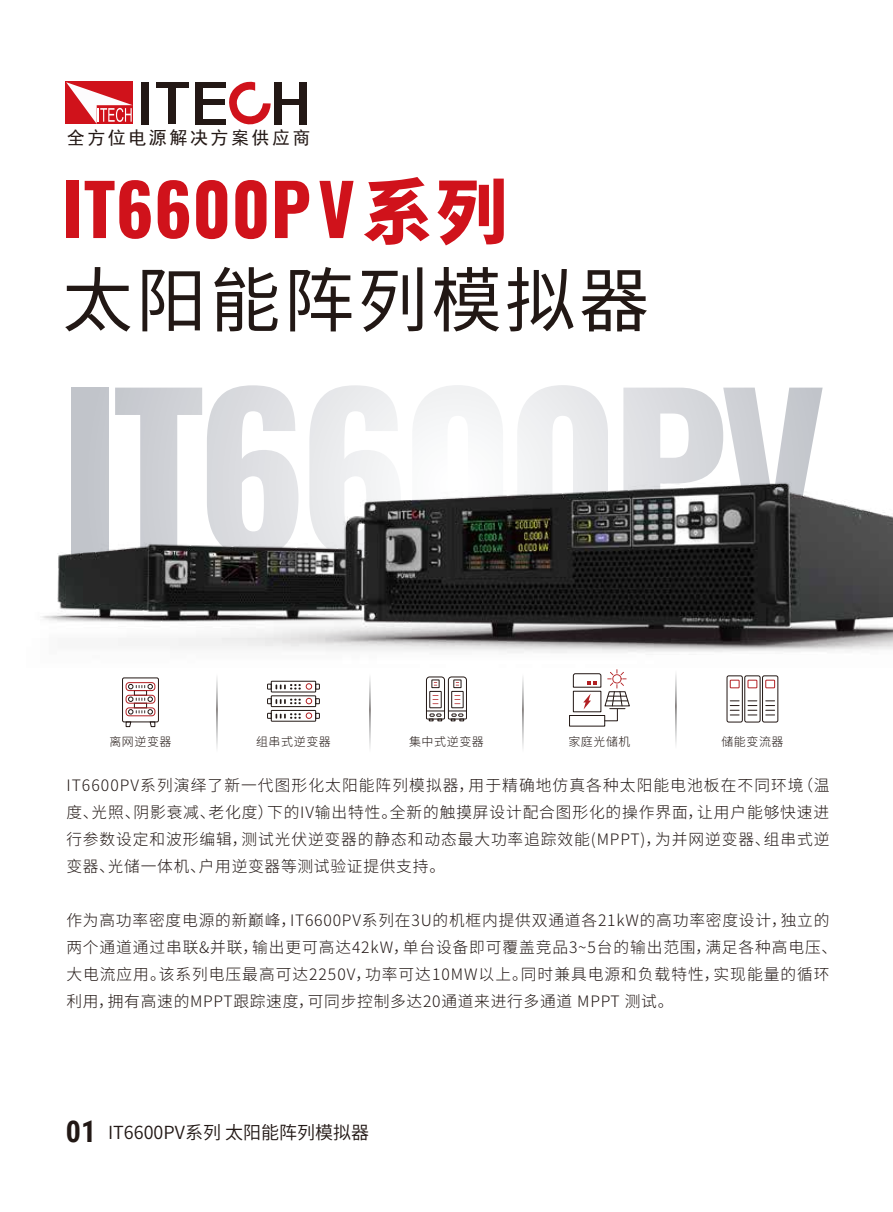
<style>
.page{position:relative;width:893px;height:1212px;background:#fff}
.page>*{position:absolute;margin:0;border:0;box-sizing:border-box;transform-origin:0 0}
.t1{font:700 70.65px "Oswald";letter-spacing:.005em;color:#d0121b}
.t2{font:70.65px "Source Han Sans CN";letter-spacing:.045em;color:#221815}
.t3{font:18px "Source Han Sans CN";color:#221815}
.t4{font:18px "Sim Hei";letter-spacing:.14em;color:#231815}
.t5{font:300 15.75px/27px "Source Han Sans CN";letter-spacing:.055em;color:#221815;text-align:justify}
.t6{font:300 12px "Source Han Sans CN";letter-spacing:.05em;color:#221815}
.s1{font-family:"Source Han Sans CN";font-weight:800}
.s2{font-family:"Roboto Condensed";font-weight:700;font-size:30px}
</style>
<div class="page">
<div style="left:195px;top:82px;width:31px;height:5px;background:#231815"></div>
<svg style="left:66px;top:82px;width:67px;height:42px"></svg>
<div style="left:141px;top:82px;width:7px;height:42px;background:#231815"></div>
<div style="left:156px;top:82px;width:32px;height:5px;background:#231815"></div>
<div style="left:168px;top:87px;width:7px;height:37px;background:#231815"></div>
<div style="left:195px;top:100px;width:29px;height:5px;background:#231815"></div>
<div style="left:195px;top:119px;width:31px;height:5px;background:#231815"></div>
<div style="left:195px;top:82px;width:7px;height:42px;background:#231815"></div>
<svg style="left:225px;top:81px;width:46px;height:44px"></svg>
<div style="left:274px;top:82px;width:8px;height:42px;background:#231815"></div>
<div style="left:282px;top:99px;width:18px;height:6px;background:#231815"></div>
<div style="left:300px;top:82px;width:7px;height:42px;background:#231815"></div>
<div style="left:72px;top:388px;width:37px;height:166px;background:#c1c4ca"></div>
<svg style="left:115px;top:385px;width:181px;height:62px"></svg>
<svg style="left:309px;top:385px;width:89px;height:62px"></svg>
<svg style="left:413px;top:385px;width:90px;height:50px"></svg>
<svg style="left:518px;top:385px;width:90px;height:62px"></svg>
<svg style="left:623px;top:388px;width:199px;height:59px"></svg>
<img style="left:42px;top:447px;width:851px;height:206px">
<svg style="left:426px;top:676px;width:41px;height:45px"></svg>
<div style="left:122px;top:677px;width:37px;height:45px;border:1px solid #221714;border-radius:2px"></div>
<div style="left:134px;top:690px;width:13px;height:6px;border:1px solid #221815"></div>
<div style="left:134px;top:703px;width:13px;height:5px;border:1px solid #221815"></div>
<svg style="left:125px;top:721px;width:7px;height:7px"></svg>
<svg style="left:149px;top:721px;width:7px;height:7px"></svg>
<div style="left:126px;top:695px;width:29px;height:9px;border:1px solid #b22023;border-radius:3px"></div>
<svg style="left:128px;top:697px;width:25px;height:5px"></svg>
<div style="left:126px;top:682px;width:29px;height:9px;border:1px solid #b22023;border-radius:3px"></div>
<svg style="left:128px;top:684px;width:25px;height:5px"></svg>
<div style="left:126px;top:707px;width:29px;height:9px;border:1px solid #b22023;border-radius:3px"></div>
<svg style="left:128px;top:709px;width:25px;height:5px"></svg>
<div style="left:271px;top:681px;width:45px;height:11px;border:1px solid #221815"></div>
<div style="left:306px;top:683px;width:6px;height:7px;border:1px solid #b22023;border-radius:50%"></div>
<svg style="left:267px;top:683px;width:34px;height:7px"></svg>
<svg style="left:315px;top:683px;width:5px;height:7px"></svg>
<div style="left:271px;top:695px;width:45px;height:12px;border:1px solid #221815"></div>
<svg style="left:267px;top:698px;width:53px;height:7px"></svg>
<div style="left:271px;top:710px;width:45px;height:12px;border:1px solid #221815"></div>
<div style="left:306px;top:712px;width:6px;height:7px;border:1px solid #b22023;border-radius:50%"></div>
<svg style="left:267px;top:712px;width:34px;height:7px"></svg>
<svg style="left:315px;top:712px;width:5px;height:7px"></svg>
<div style="left:569px;top:715px;width:36px;height:11px;border:1px solid #221714"></div>
<svg style="left:572px;top:669px;width:58px;height:53px"></svg>
<img style="left:651px;top:622px;width:242px;height:123px">
<p class="t4" style="left:67px;top:129px;width:245px">全方位电源解决方案供应商</p>
<h1 class="t1" style="left:62px;top:146px;width:446px">IT6600PV<span class="s1">系列</span></h1>
<h1 class="t2" style="left:62px;top:260px;width:588px">太阳能阵列模拟器</h1>
<p class="t6" style="left:109px;top:735px;width:64px">离网逆变器</p>
<p class="t6" style="left:256px;top:735px;width:76px">组串式逆变器</p>
<p class="t6" style="left:409px;top:735px;width:76px">集中式逆变器</p>
<p class="t6" style="left:568px;top:735px;width:64px">家庭光储机</p>
<p class="t6" style="left:721px;top:735px;width:64px">储能变流器</p>
<p class="t5" style="left:66px;top:771px;width:764px">IT6600PV系列演绎了新一代图形化太阳能阵列模拟器，用于精确地仿真各种太阳能电池板在不同环境（温度、光照、阴影衰减、老化度）下的IV输出特性。全新的触摸屏设计配合图形化的操作界面，让用户能够快速进行参数设定和波形编辑，测试光伏逆变器的静态和动态最大功率追踪效能(MPPT)，为并网逆变器、组串式逆变器、光储一体机、户用逆变器等测试验证提供支持。</p>
<p class="t5" style="left:66px;top:906px;width:772px;text-align:left">作为高功率密度电源的新巅峰，IT6600PV系列在3U的机框内提供双通道各21kW的高功率密度设计，独立的两个通道通过串联&amp;并联，输出更可高达42kW，单台设备即可覆盖竞品3~5台的输出范围，满足各种高电压、大电流应用。该系列电压最高可达2250V，功率可达10MW以上。同时兼具电源和负载特性，实现能量的循环利用，拥有高速的MPPT跟踪速度，可同步控制多达20通道来进行多通道 MPPT 测试。</p>
<p class="t3" style="left:66px;top:1122px;width:305px"><span class="s2">01</span> IT6600PV系列 太阳能阵列模拟器</p>
</div>
